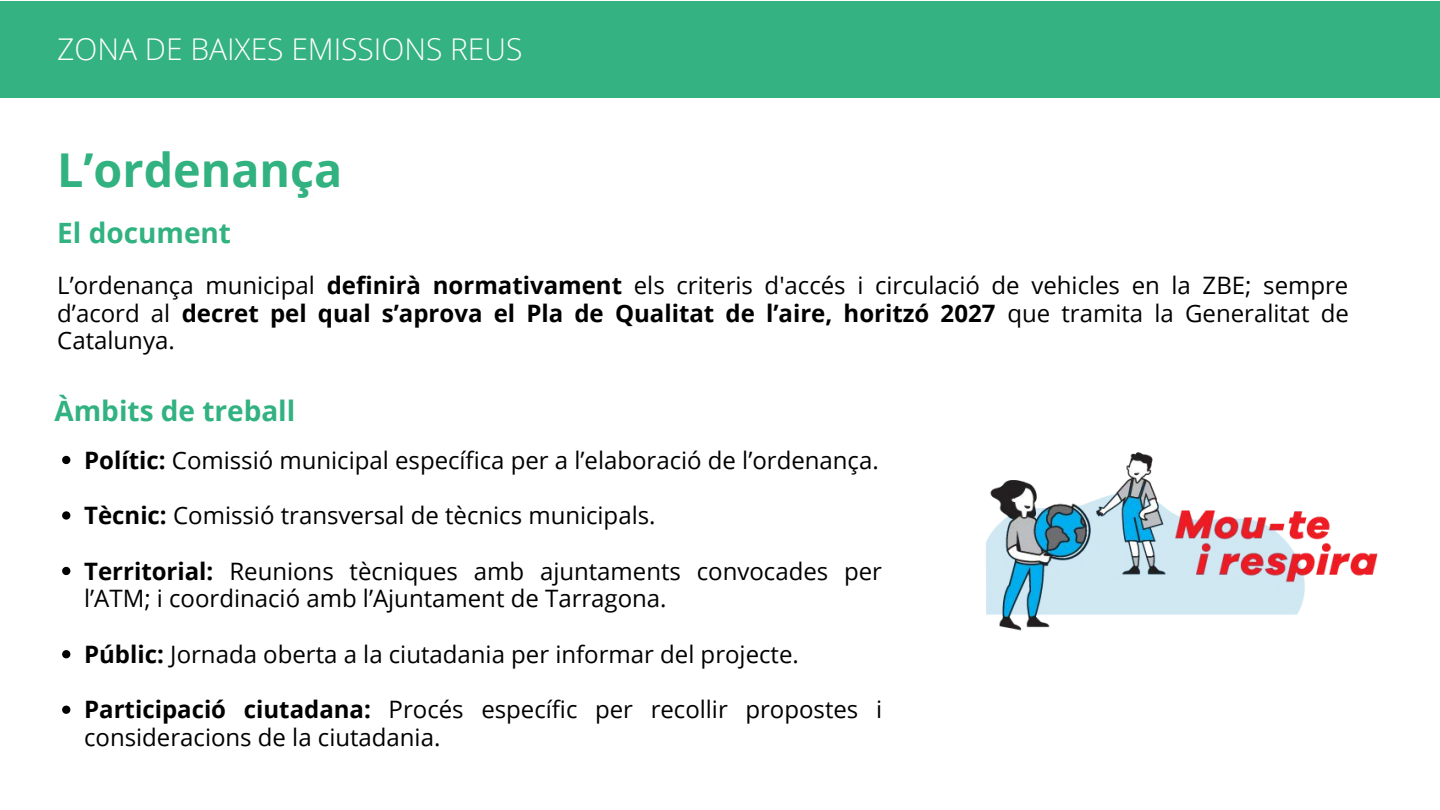
<style>
.page{position:relative;width:1440px;height:810px;background:#fff}
.page>*{position:absolute;margin:0;border:0;box-sizing:border-box;transform-origin:0 0}
.t1{font:700 46.7px "Open Sans";color:#32b280}
.t2{font:300 30px "Open Sans";color:#fff}
.t3{font:700 28px "Open Sans";color:#32b280}
.t4{font:24px/27.8px "Open Sans";color:#000}
.s1{font-weight:700}
</style>
<div class="page">
<div style="left:0;top:1px;width:1440px;height:96px;background:#32b280"></div>
<img style="left:986px;top:452px;width:392px;height:179px">
<svg style="left:62px;top:456px;width:8px;height:8px"></svg>
<svg style="left:62px;top:511px;width:8px;height:9px"></svg>
<svg style="left:62px;top:567px;width:8px;height:8px"></svg>
<svg style="left:62px;top:650px;width:8px;height:8px"></svg>
<svg style="left:62px;top:706px;width:8px;height:8px"></svg>
<h3 class="t2" style="left:57px;top:28px;width:467px">ZONA DE BAIXES EMISSIONS REUS</h3>
<h1 class="t1" style="left:57px;top:137px;width:287px">L’ordenança</h1>
<p class="t3" style="left:57px;top:213px;width:175px">El document</p>
<p class="t4" style="left:57px;top:271px;width:1293px;text-align:justify">L’ordenança municipal <span class="s1">definirà normativament</span> els criteris d'accés i circulació de vehicles en la ZBE; sempre d’acord al <span class="s1">decret pel qual s’aprova el Pla de Qualitat de l’aire, horitzó 2027</span> que tramita la Generalitat de Catalunya.</p>
<p class="t3" style="left:55px;top:391px;width:242px">Àmbits de treball</p>
<p class="t4" style="left:84px;top:445px;width:796px"><span class="s1">Polític:</span> Comissió municipal específica per a l’elaboració de l’ordenança.</p>
<h3 class="t4" style="left:84px;top:501px;width:573px"><span class="s1">Tècnic:</span> Comissió transversal de tècnics municipals.</h3>
<p class="t4" style="left:84px;top:556px;width:799px"><span class="s1">Territorial:</span> Reunions tècniques amb ajuntaments convocades per l’ATM; i coordinació amb l’Ajuntament de Tarragona.</p>
<p class="t4" style="left:84px;top:640px;width:716px"><span class="s1">Públic:</span> Jornada oberta a la ciutadania per informar del projecte.</p>
<p class="t4" style="left:84px;top:695px;width:799px"><span class="s1">Participació ciutadana:</span> Procés específic per recollir propostes i consideracions de la ciutadania.</p>
</div>
